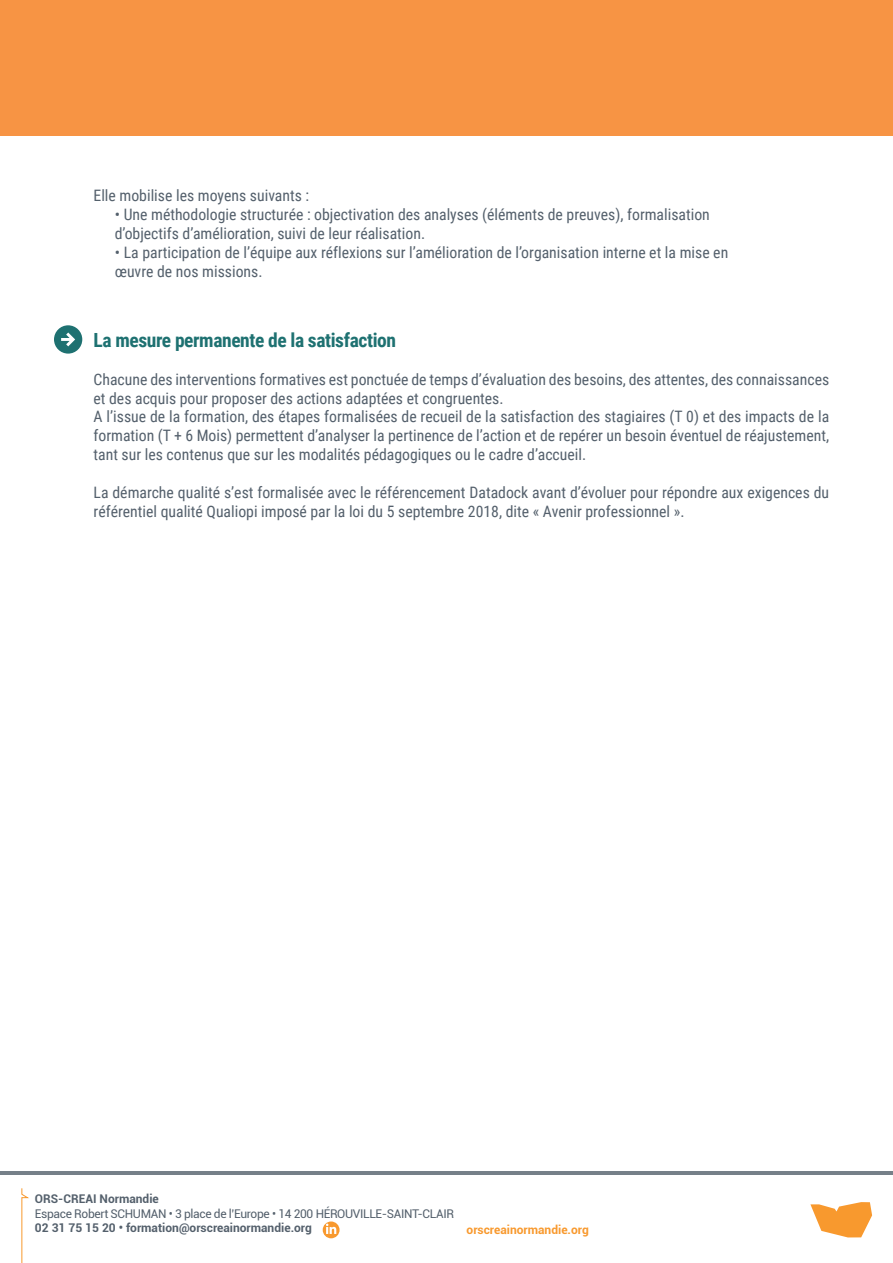
<style>
.page{position:relative;width:893px;height:1263px;background:#fff}
.page>*{position:absolute;margin:0;border:0;box-sizing:border-box;transform-origin:0 0}
.t1{font:700 19.5px "Roboto Condensed";letter-spacing:-.02em;color:#1e7171}
.t2{font:15.75px/18.9px "Roboto Condensed";color:#54606c}
.t3{font:12px "Roboto";letter-spacing:-.03em;color:#54606c}
.t4{font:700 12px "Roboto";color:#54606c}
.t5{font:700 12px "Roboto";color:#f8992e}
</style>
<div class="page">
<svg style="left:54px;top:325px;width:28px;height:29px"></svg>
<div style="left:0;top:0;width:893px;height:135px;background:#f79444"></div>
<hr style="left:0;top:1171px;width:893px;height:4px;background:#768089">
<svg style="left:810px;top:1202px;width:62px;height:35px"></svg>
<svg style="left:21px;top:1188px;width:8px;height:75px"></svg>
<svg style="left:323px;top:1221px;width:17px;height:17px"></svg>
<p class="t2" style="left:94px;top:186px;width:217px">Elle mobilise les moyens suivants :</p>
<p class="t2" style="left:115px;top:205px;width:597px">• Une méthodologie structurée : objectivation des analyses (éléments de preuves), formalisation</p>
<p class="t2" style="left:115px;top:224px;width:312px">d’objectifs d’amélioration, suivi de leur réalisation.</p>
<p class="t2" style="left:115px;top:243px;width:615px">• La participation de l’équipe aux réflexions sur l’amélioration de l’organisation interne et la mise en</p>
<p class="t2" style="left:115px;top:261px;width:149px">œuvre de nos missions.</p>
<p class="t1" style="left:94px;top:326px;width:304px">La mesure permanente de la satisfaction</p>
<p class="t2" style="left:94px;top:369px;width:737px">Chacune des interventions formatives est ponctuée de temps d’évaluation des besoins, des attentes, des connaissances et des acquis pour proposer des actions adaptées et congruentes.</p>
<p class="t2" style="left:94px;top:407px;width:737px;text-align:justify">A l’issue de la formation, des étapes formalisées de recueil de la satisfaction des stagiaires (T 0) et des impacts de la formation (T + 6 Mois) permettent d’analyser la pertinence de l’action et de repérer un besoin éventuel de réajustement, tant sur les contenus que sur les modalités pédagogiques ou le cadre d’accueil.</p>
<p class="t2" style="left:94px;top:482px;width:737px">La démarche qualité s’est formalisée avec le référencement Datadock avant d’évoluer pour répondre aux exigences du référentiel qualité Qualiopi imposé par la loi du 5 septembre 2018, dite « Avenir professionnel ».</p>
<p class="t4" style="left:35px;top:1190px;width:125px">ORS-CREAI Normandie</p>
<p class="t3" style="left:35px;top:1205px;width:421px">Espace Robert SCHUMAN • 3 place de l’Europe • 14 200 HÉROUVILLE-SAINT-CLAIR</p>
<p class="t4" style="left:35px;top:1219px;width:278px">02 31 75 15 20 • formation@orscreainormandie.org</p>
<p class="t5" style="left:467px;top:1221px;width:124px">orscreainormandie.org</p>
</div>
